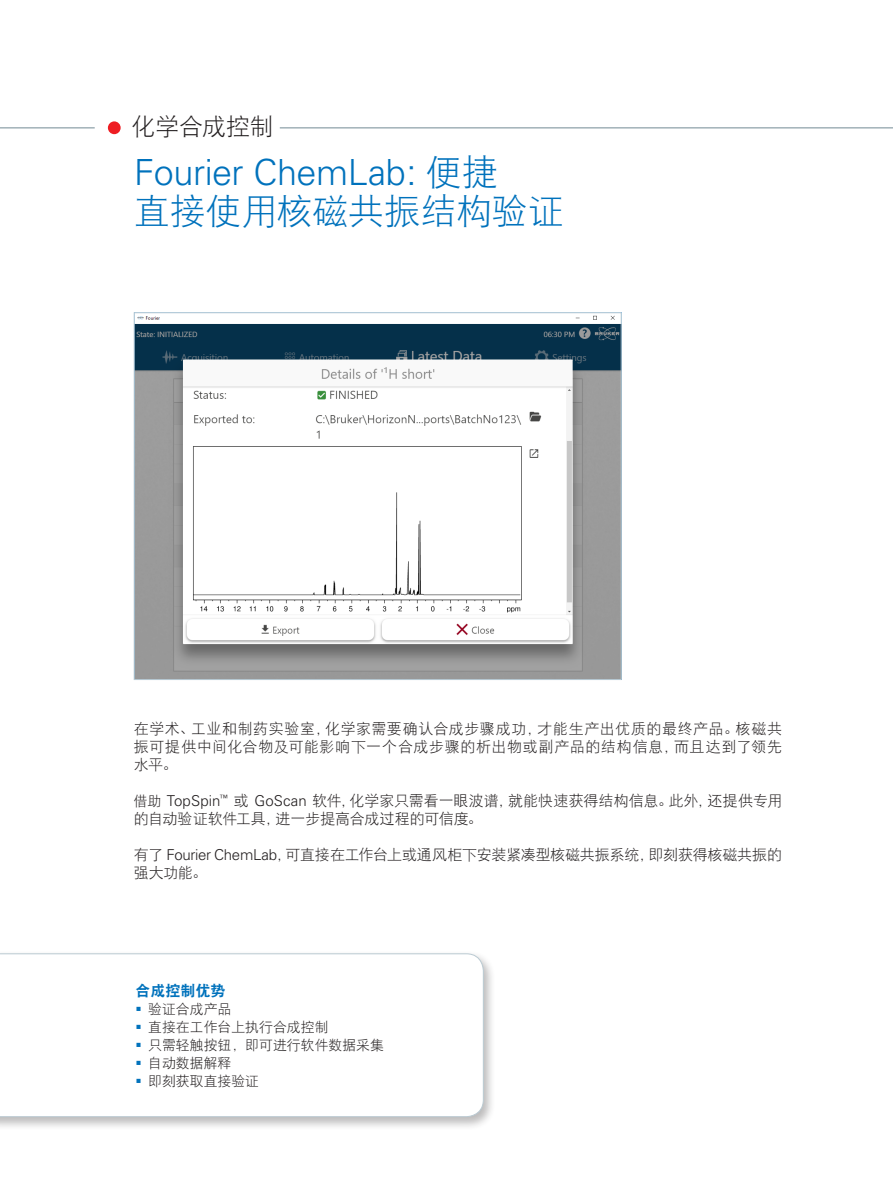
<style>
.page{position:relative;width:893px;height:1187px;background:#fff}
.page>*{position:absolute;margin:0;border:0;box-sizing:border-box;transform-origin:0 0}
.brochure_subheadline{font:300 36px "Univers LT Std";letter-spacing:-.01em;color:#0072bc}
.brochure_subheadline-2{font:36px "DF Hei W3";letter-spacing:-.01em;color:#0072bc}
.brochure_subheadline-3{font:24px "DF Hei W3";letter-spacing:-.01em;color:#231f20}
.brochure_body{font:15px/18px "DF Hei W3";color:#231f20}
.brochure_body-2{font:15px "DFP Hei W9";color:#0072bc}
.t1{font:13.8px "DF Hei W3";color:#231f20}
.s1{font-family:"DF Hei W3";font-weight:400}
.s2{font-size:13.8px}
.s3{font-family:"Univers LT Std";font-weight:300}
</style>
<div class="page">
<div style="left:0;top:950px;width:495px;height:180px;background:#231f20;opacity:.3"></div>
<svg style="left:0;top:953px;width:484px;height:163px"></svg>
<hr style="left:0;top:127px;width:95px;height:1px;background:#738a95">
<div style="left:108px;top:121px;width:13px;height:13px;background:#ee1d23;border-radius:50%"></div>
<hr style="left:280px;top:127px;width:613px;height:1px;background:#738a95">
<img style="left:136px;top:315px;width:483px;height:362px">
<svg style="left:137px;top:1006px;width:4px;height:4px"></svg>
<svg style="left:137px;top:1024px;width:4px;height:4px"></svg>
<svg style="left:137px;top:1042px;width:4px;height:4px"></svg>
<svg style="left:137px;top:1060px;width:4px;height:4px"></svg>
<svg style="left:137px;top:1078px;width:4px;height:4px"></svg>
<p class="brochure_subheadline-3" style="left:132px;top:114px;width:144px">化学合成控制</p>
<p class="brochure_subheadline" style="left:134px;top:150px;width:365px">Fourier ChemLab<span class="s1">：便捷</span></p>
<p class="brochure_subheadline-2" style="left:134px;top:193px;width:432px">直接使用核磁共振结构验证</p>
<p class="brochure_body" style="left:134px;top:719px;width:650px;text-align:justify">在学术、工业和制药实验室，化学家需要确认合成步骤成功，才能生产出优质的最终产品。核磁共振可提供中间化合物及可能影响下一个合成步骤的析出物或副产品的结构信息，而且达到了领先水平。</p>
<p class="brochure_body" style="left:134px;top:791px;width:650px"><span class="s2">借助</span> <span class="s3">TopSpin</span><sup>™</sup> 或 <span class="s3">GoScan</span> 软件，化学家只需看一眼波谱，就能快速获得结构信息。此外，还提供专用的自动验证软件工具，进一步提高合成过程的可信度。</p>
<p class="brochure_body" style="left:134px;top:845px;width:650px">有了 <span class="s3">Fourier ChemLab</span>，可直接在工作台上或通风柜下安装紧凑型核磁共振系统，即刻获得核磁共振的强大功能。</p>
<p class="brochure_body-2" style="left:135px;top:982px;width:92px">合成控制优势</p>
<p class="t1" style="left:148px;top:1001px;width:85px">验证合成产品</p>
<p class="t1" style="left:148px;top:1019px;width:182px">直接在工作台上执行合成控制</p>
<p class="t1" style="left:148px;top:1037px;width:237px">只需轻触按钮，即可进行软件数据采集</p>
<p class="t1" style="left:148px;top:1055px;width:85px">自动数据解释</p>
<p class="t1" style="left:148px;top:1073px;width:112px">即刻获取直接验证</p>
</div>
